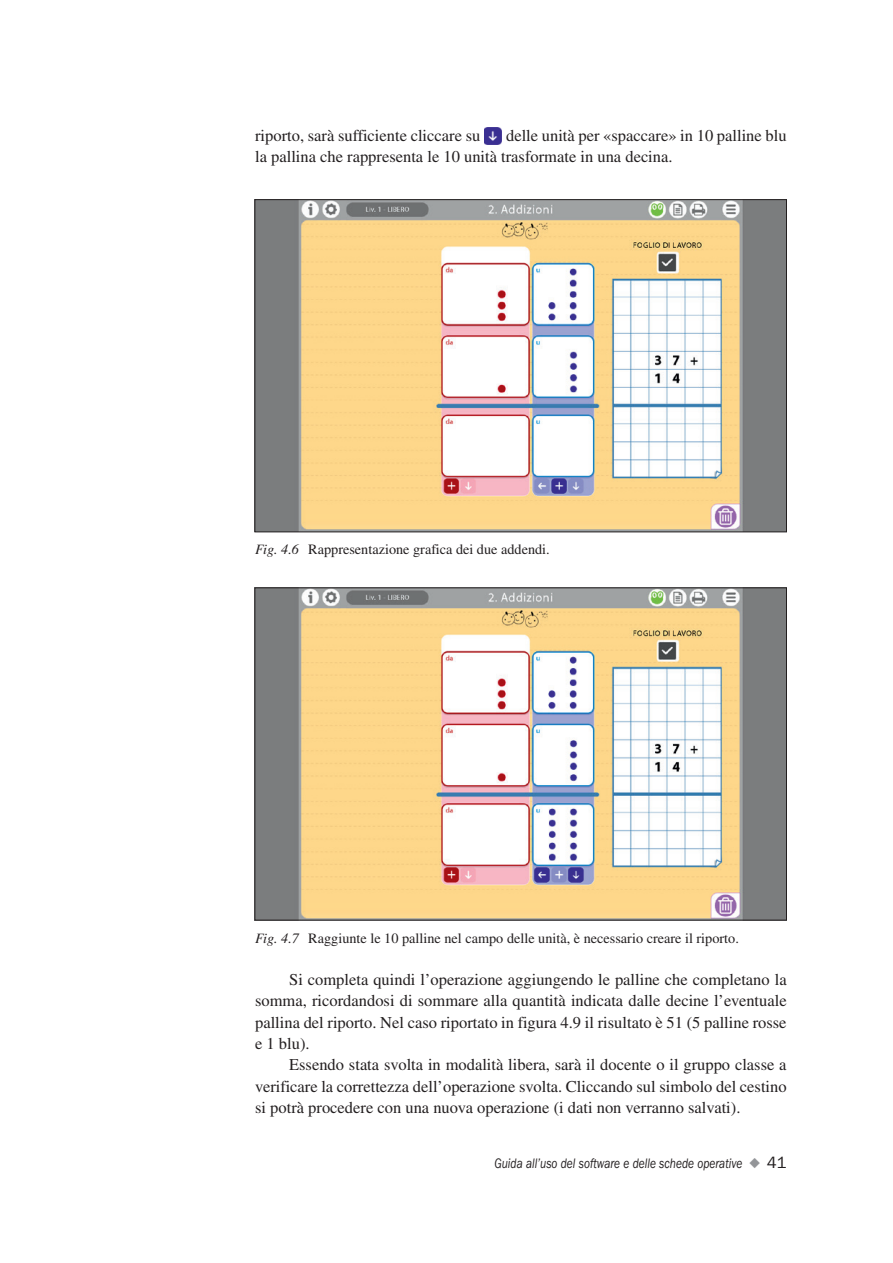
<style>
.page{position:relative;width:893px;height:1263px;background:#fff}
.page>*{position:absolute;margin:0;border:0;box-sizing:border-box;transform-origin:0 0}
.t1{font:16.5px/21.3px "Times LT Std";color:#231f20;text-align:justify}
.t2{font:14.25px "Times LT Std";color:#231f20}
.t3{font:italic 14.25px "ITC Franklin Gothic Std";color:#231f20;scale:.8 1}
.s1{font-style:italic}
.s2{color:#939598}
.s3{font-style:normal;font-size:16.5px}
</style>
<div class="page">
<img style="left:484px;top:128px;width:17px;height:17px">
<img style="left:257px;top:201px;width:528px;height:329px">
<img style="left:257px;top:590px;width:528px;height:328px">
<p class="t1" style="left:255px;top:124px;width:533px;text-indent:251px">delle unità per «spaccare» in 10 palline blu la pallina che rappresenta le 10 unità trasformate in una decina.</p>
<p class="t1" style="left:255px;top:124px;width:227px">riporto, sarà sufficiente cliccare su</p>
<p class="t2" style="left:255px;top:542px;width:296px"><span class="s1">Fig. 4.6</span> Rappresentazione grafica dei due addendi.</p>
<p class="t2" style="left:255px;top:930px;width:485px"><span class="s1">Fig. 4.7</span> Raggiunte le 10 palline nel campo delle unità, è necessario creare il riporto.</p>
<p class="t1" style="left:255px;top:969px;width:533px;text-indent:34px">Si completa quindi l’operazione aggiungendo le palline che completano la somma, ricordandosi di sommare alla quantità indicata dalle decine l’eventuale pallina del riporto. Nel caso riportato in figura 4.9 il risultato è 51 (5 palline rosse e 1 blu).</p>
<p class="t1" style="left:255px;top:1054px;width:533px;text-indent:34px">Essendo stata svolta in modalità libera, sarà il docente o il gruppo classe a verificare la correttezza dell’operazione svolta. Cliccando sul simbolo del cestino si potrà procedere con una nuova operazione (i dati non verranno salvati).</p>
<p class="t3" style="left:494px;top:1155px;width:367px">Guida all’uso del software e delle schede operative <span class="s2">◆</span> <span class="s3">41</span></p>
</div>
